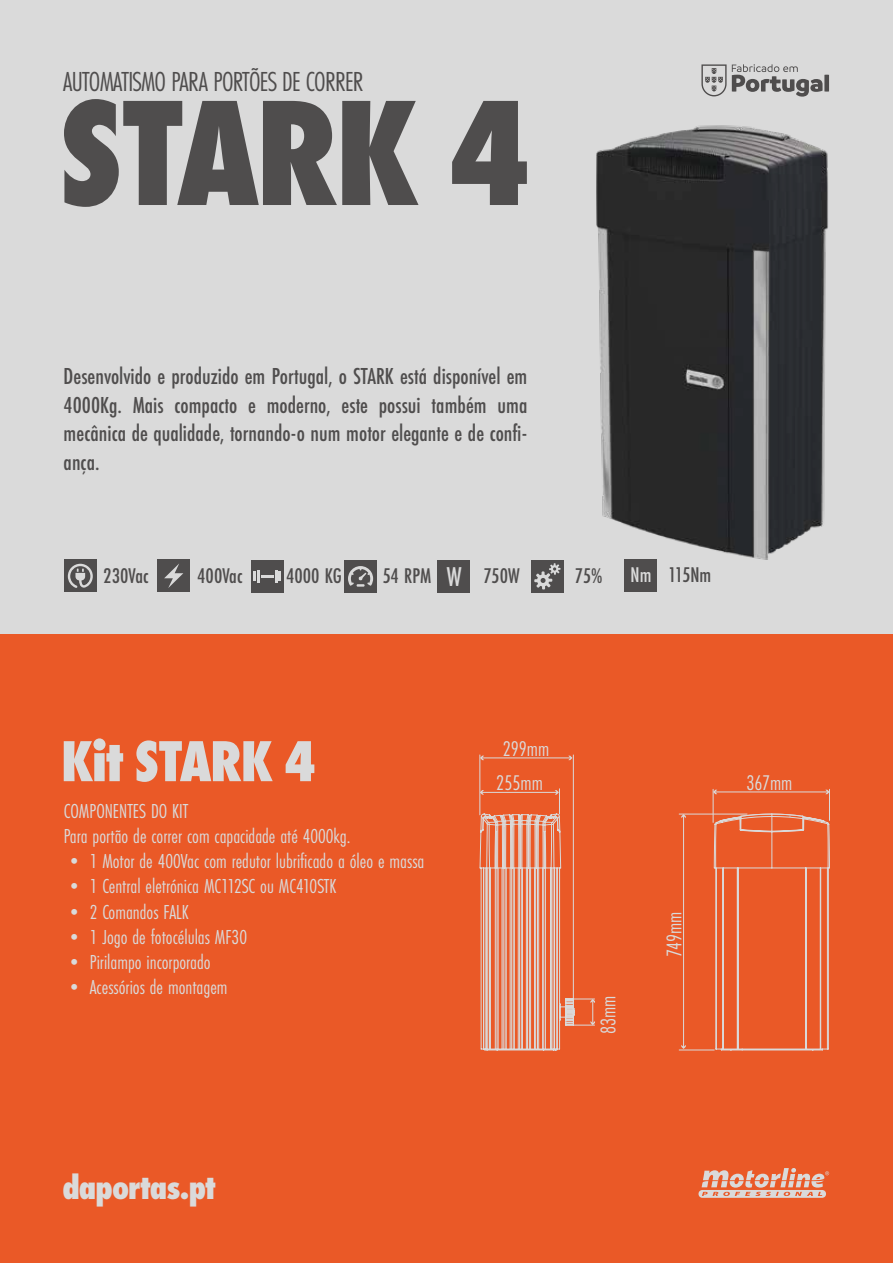
<style>
.page{position:relative;width:893px;height:1263px;background:#fff}
.page>*{position:absolute;margin:0;border:0;box-sizing:border-box;transform-origin:0 0}
.t1{font:800 156px "Futura PT Cond";letter-spacing:-.025em;color:#4f4d4d}
.t2{font:800 60px "Futura PT Cond";letter-spacing:-.025em;color:#dadada}
.t3{font:800 35.1px "Futura PT Cond";letter-spacing:-.025em;color:#dadada}
.t4{font:28.5px "Futura PT Cond";letter-spacing:-.025em;color:#4f4d4d}
.t5{font:500 24px/28.8px "Futura PT Cond";color:#4f4d4d;text-align:justify}
.t6{font:500 22.05px "Futura PT Cond";color:#4f4d4d}
.t7{font:22.05px/34.5px "Futura PT Cond";color:#dadada}
.t8{font:21px/25.2px "Futura PT Cond";color:#dadada}
.s1{font-size:28.2px;color:#dadada}
.s2{color:#dadada}
</style>
<div class="page">
<div style="left:0;top:0;width:893px;height:732px;background:#dadada"></div>
<div style="left:0;top:635px;width:893px;height:628px;background:#ea5927"></div>
<svg style="left:701px;top:64px;width:128px;height:24px"></svg>
<div style="left:64px;top:560px;width:32px;height:32px;background:#4f4d4d"></div>
<svg style="left:68px;top:564px;width:25px;height:24px"></svg>
<div style="left:158px;top:560px;width:32px;height:32px;background:#4f4d4d"></div>
<svg style="left:164px;top:564px;width:19px;height:24px"></svg>
<div style="left:344px;top:560px;width:33px;height:32px;background:#4f4d4d"></div>
<svg style="left:348px;top:566px;width:25px;height:21px"></svg>
<div style="left:438px;top:560px;width:32px;height:32px;background:#4f4d4d"></div>
<div style="left:251px;top:560px;width:32px;height:32px;background:#4f4d4d"></div>
<svg style="left:253px;top:570px;width:28px;height:12px"></svg>
<svg style="left:698px;top:1168px;width:131px;height:30px"></svg>
<div style="left:531px;top:560px;width:33px;height:32px;background:#4f4d4d"></div>
<svg style="left:534px;top:577px;width:19px;height:12px"></svg>
<hr style="left:679px;top:814px;width:68px;height:1px;background:#dadada">
<hr style="left:679px;top:1050px;width:35px;height:1px;background:#dadada">
<hr style="left:683px;top:815px;width:1px;height:232px;background:#dadada">
<svg style="left:681px;top:1045px;width:5px;height:4px"></svg>
<svg style="left:681px;top:814px;width:5px;height:4px"></svg>
<hr style="left:713px;top:789px;width:1px;height:33px;background:#dadada">
<hr style="left:829px;top:789px;width:1px;height:31px;background:#dadada">
<hr style="left:715px;top:791px;width:113px;height:1px;background:#dadada">
<svg style="left:825px;top:790px;width:4px;height:4px"></svg>
<svg style="left:713px;top:790px;width:4px;height:4px"></svg>
<svg style="left:714px;top:814px;width:116px;height:236px"></svg>
<svg style="left:480px;top:754px;width:115px;height:296px"></svg>
<img style="left:536px;top:88px;width:293px;height:489px">
<div style="left:624px;top:559px;width:33px;height:33px;background:#4f4d4d"></div>
<h3 class="t4" style="left:63px;top:65px;width:302px">AUTOMATISMO PARA PORTÕES DE CORRER</h3>
<h1 class="t1" style="left:59px;top:61px;width:473px">STARK 4</h1>
<p class="t5" style="left:64px;top:361px;width:465px">Desenvolvido e produzido em Portugal, o STARK está disponível em 4000Kg. Mais compacto e moderno, este possui também uma mecânica de qualidade, tornando-o num motor elegante e de confi&shy;ança.</p>
<p class="t6" style="left:103px;top:562px;width:47px">230Vac</p>
<p class="t6" style="left:197px;top:562px;width:47px">400Vac</p>
<p class="t6" style="left:286px;top:562px;width:57px">4000 KG</p>
<p class="t6" style="left:382px;top:562px;width:139px">54 RPM <span class="s1">W</span> 750W</p>
<p class="t6" style="left:575px;top:562px;width:29px">75%</p>
<p class="t6" style="left:631px;top:562px;width:82px"><span class="s2">Nm</span> 115Nm</p>
<h2 class="t2" style="left:61px;top:726px;width:256px">Kit STARK 4</h2>
<p class="t8" style="left:64px;top:798px;width:288px">COMPONENTES DO KIT<br>Para portão de correr com capacidade até 4000kg.</p>
<p class="t8" style="left:64px;top:849px;width:362px">• 1 Motor de 400Vac com redutor lubrificado a óleo e massa</p>
<p class="t8" style="left:64px;top:874px;width:274px">• 1 Central eletrónica MC112SC ou MC410STK</p>
<p class="t8" style="left:64px;top:899px;width:126px">• 2 Comandos FALK</p>
<p class="t8" style="left:64px;top:924px;width:185px">• 1 Jogo de fotocélulas MF30</p>
<p class="t8" style="left:64px;top:949px;width:148px">• Pirilampo incorporado</p>
<p class="t8" style="left:64px;top:975px;width:165px">• Acessórios de montagem</p>
<h3 class="t3" style="left:62px;top:1166px;width:155px">daportas.pt</h3>
<p class="t7" style="left:496px;top:731px;width:55px">299mm<br>255mm</p>
<p class="t7" style="left:591px;top:1034px;width:40px;rotate:-90deg">83mm</p>
<p class="t7" style="left:657px;top:956px;width:47px;rotate:-90deg">749mm</p>
<p class="t7" style="left:746px;top:765px;width:48px">367mm</p>
</div>
